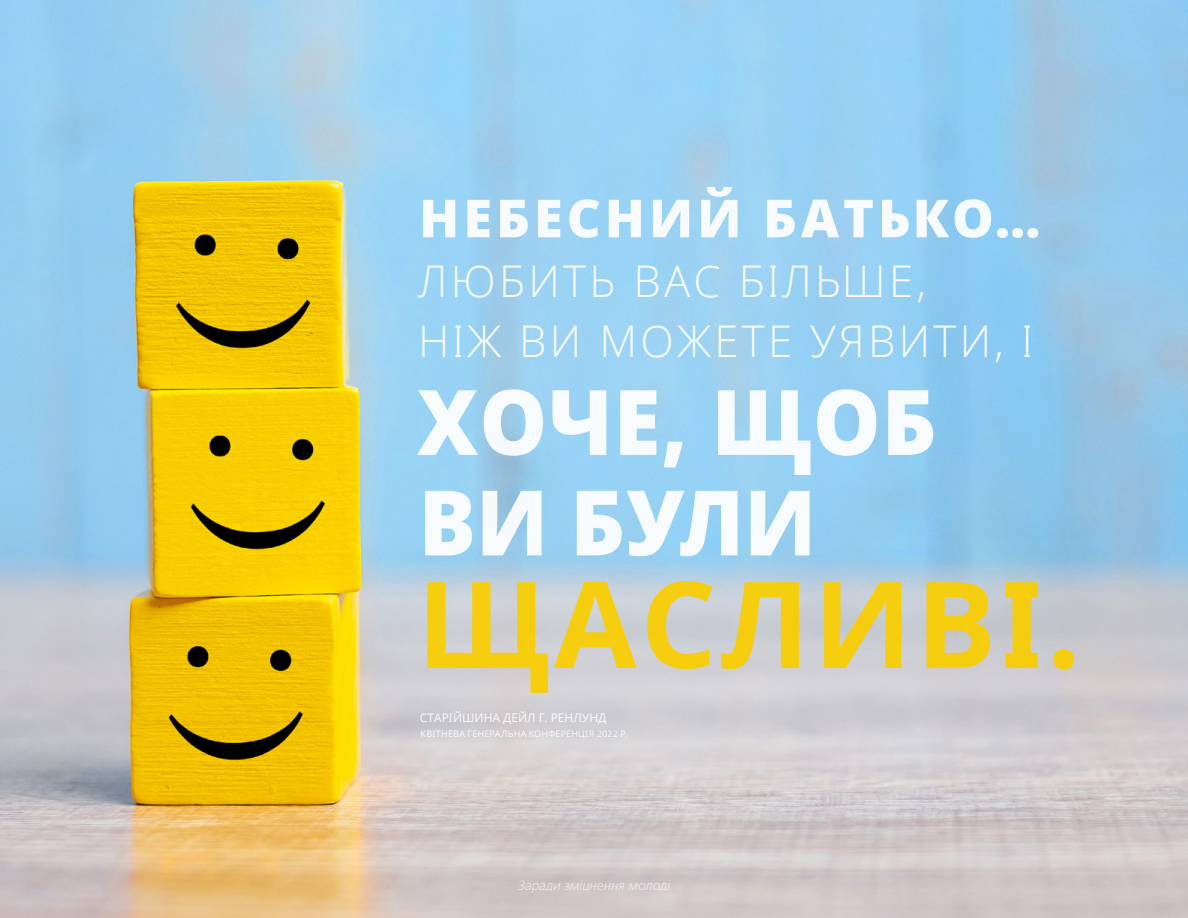
<style>
.page{position:relative;width:1188px;height:918px;background:#fff}
.page>*{position:absolute;margin:0;border:0;box-sizing:border-box;transform-origin:0 0}
.t1{font:700 120px "Dots Solidlds Lat";letter-spacing:.03em;color:#f9ce00}
.t2{font:800 90.45px/100.5px "Dots Solidlds Lat";letter-spacing:.01em;color:#fff;scale:.94 1}
.t3{font:800 52.5px "Dots Solidlds Lat";letter-spacing:.075em;color:#fff}
.t4{font:300 43.65px/60px "Dots Solidlds Lat";letter-spacing:.075em;color:#fff}
.t5{font:italic 300 13.5px "Frutigerlds Lat";color:#fff}
.t6{font:12px "Dots Solidlds Lat";color:#fff}
.t7{font:9px "Dots Solidlds Lat";letter-spacing:.02em;color:#fff}
</style>
<div class="page">
<img style="left:0;top:0;width:1188px;height:918px">
<p class="t3" style="left:419px;top:178px;width:623px">НЕБЕСНИЙ БАТЬКО …</p>
<p class="t4" style="left:418px;top:252px;width:616px">ЛЮБИТЬ ВАС БІЛЬШЕ,<br>НІЖ ВИ МОЖЕТЕ УЯВИТИ, І</p>
<h2 class="t2" style="left:417px;top:374px;width:555px">ХОЧЕ, ЩОБ<br>ВИ БУЛИ</h2>
<h1 class="t1" style="left:417px;top:534px;width:666px">ЩАСЛИВІ.</h1>
<p class="t6" style="left:420px;top:709px;width:188px">СТАРІЙШИНА ДЕЙЛ Г. РЕНЛУНД</p>
<p class="t7" style="left:421px;top:728px;width:208px">КВІТНЕВА ГЕНЕРАЛЬНА КОНФЕРЕНЦІЯ 2022 Р.</p>
<p class="t5" style="left:518px;top:875px;width:154px">Заради зміцнення молоді</p>
</div>
